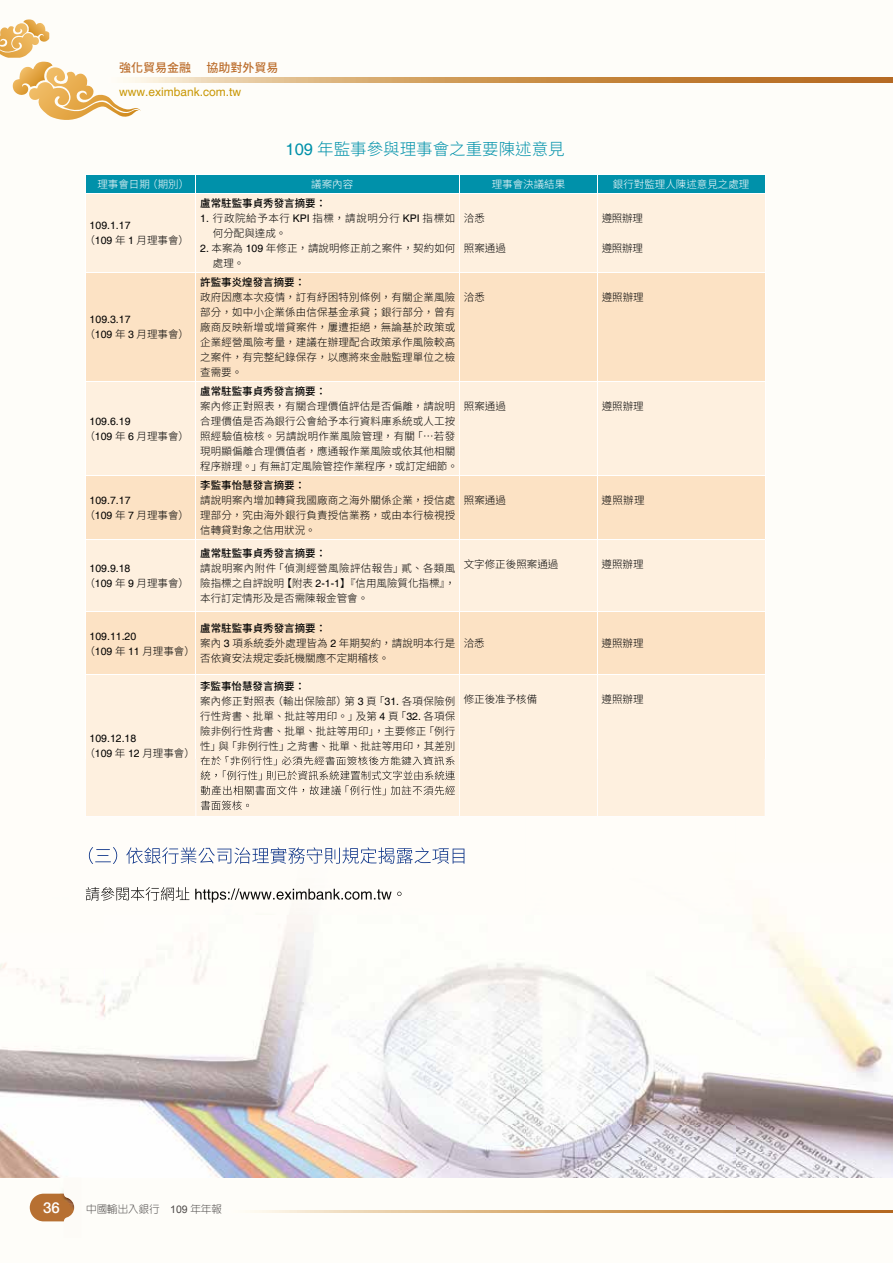
<style>
.page{position:relative;width:893px;height:1263px;background:#fefdf9}
.page>*{position:absolute;margin:0;border:0;box-sizing:border-box;transform-origin:0 0}
.t1{font:300 16.5px "Noto Sans CJ Ktc";color:#0091aa}
.t2{font:500 15px "Helvetica Neue";color:#fff}
.t3{font:12px "Helvetica";color:#c99807}
.t4{font:500 12px "Noto Sans CJ Ktc";color:#bc6e2d}
.t5{font:300 10.5px/15px "Noto Sans CJ Ktc";letter-spacing:.01em;color:#000}
.t6{font:10.5px "Helvetica";color:#000}
.t7{font:500 10.5px "Noto Sans CJ Ktc";color:#000}
.t8{font:300 10.5px "Noto Sans CJ Ktc";color:#fff}
.t9{font:300 10.5px/15px "Noto Sans CJ Ktc";letter-spacing:.055em;color:#000}
.t10{font:300 10.5px "AR New Hei B5";color:#4c4948}
.s1{font-family:"Helvetica";font-weight:400}
.s2{font-weight:500}
.s3{font-family:"Arial";font-weight:400}
</style>
<div class="page">
<img style="left:141px;top:78px;width:752px;height:5px">
<img style="left:255px;top:1210px;width:638px;height:3px">
<svg style="left:0;top:19px;width:141px;height:101px"></svg>
<div style="left:86px;top:194px;width:679px;height:565px;background:#fef0df"></div>
<svg style="left:86px;top:273px;width:679px;height:401px;fill:#fce2c4"></svg>
<hr style="left:196px;top:194px;width:1px;height:78px;background:#fff">
<hr style="left:459px;top:194px;width:1px;height:78px;background:#fff">
<hr style="left:597px;top:194px;width:1px;height:78px;background:#fff">
<hr style="left:85px;top:272px;width:111px;height:1px;background:#fff">
<hr style="left:196px;top:272px;width:264px;height:1px;background:#fff">
<hr style="left:196px;top:273px;width:1px;height:108px;background:#fff">
<hr style="left:460px;top:272px;width:137px;height:1px;background:#fff">
<hr style="left:459px;top:273px;width:1px;height:108px;background:#fff">
<hr style="left:597px;top:272px;width:168px;height:1px;background:#fff">
<hr style="left:597px;top:273px;width:1px;height:108px;background:#fff">
<hr style="left:85px;top:381px;width:111px;height:1px;background:#fff">
<hr style="left:196px;top:381px;width:264px;height:1px;background:#fff">
<hr style="left:196px;top:382px;width:1px;height:93px;background:#fff">
<hr style="left:460px;top:381px;width:137px;height:1px;background:#fff">
<hr style="left:459px;top:382px;width:1px;height:93px;background:#fff">
<hr style="left:597px;top:381px;width:168px;height:1px;background:#fff">
<hr style="left:597px;top:382px;width:1px;height:93px;background:#fff">
<hr style="left:85px;top:475px;width:111px;height:1px;background:#fff">
<hr style="left:196px;top:475px;width:264px;height:1px;background:#fff">
<hr style="left:196px;top:476px;width:1px;height:63px;background:#fff">
<hr style="left:460px;top:475px;width:137px;height:1px;background:#fff">
<hr style="left:459px;top:476px;width:1px;height:63px;background:#fff">
<hr style="left:597px;top:475px;width:168px;height:1px;background:#fff">
<hr style="left:597px;top:476px;width:1px;height:63px;background:#fff">
<hr style="left:85px;top:539px;width:111px;height:1px;background:#fff">
<hr style="left:196px;top:539px;width:264px;height:1px;background:#fff">
<hr style="left:196px;top:540px;width:1px;height:71px;background:#fff">
<hr style="left:460px;top:539px;width:137px;height:1px;background:#fff">
<hr style="left:459px;top:540px;width:1px;height:71px;background:#fff">
<hr style="left:597px;top:539px;width:168px;height:1px;background:#fff">
<hr style="left:597px;top:540px;width:1px;height:71px;background:#fff">
<hr style="left:85px;top:611px;width:111px;height:1px;background:#fff">
<hr style="left:196px;top:611px;width:264px;height:1px;background:#fff">
<hr style="left:196px;top:612px;width:1px;height:62px;background:#fff">
<hr style="left:460px;top:611px;width:137px;height:1px;background:#fff">
<hr style="left:459px;top:612px;width:1px;height:62px;background:#fff">
<hr style="left:597px;top:611px;width:168px;height:1px;background:#fff">
<hr style="left:597px;top:612px;width:1px;height:62px;background:#fff">
<hr style="left:85px;top:674px;width:111px;height:1px;background:#fff">
<hr style="left:196px;top:674px;width:264px;height:1px;background:#fff">
<hr style="left:196px;top:675px;width:1px;height:141px;background:#fff">
<hr style="left:460px;top:674px;width:137px;height:1px;background:#fff">
<hr style="left:459px;top:675px;width:1px;height:141px;background:#fff">
<hr style="left:597px;top:674px;width:168px;height:1px;background:#fff">
<hr style="left:597px;top:675px;width:1px;height:141px;background:#fff">
<hr style="left:85px;top:194px;width:1px;height:78px;background:#fff">
<hr style="left:765px;top:194px;width:1px;height:78px;background:#fff">
<hr style="left:85px;top:273px;width:1px;height:108px;background:#fff">
<hr style="left:765px;top:273px;width:1px;height:108px;background:#fff">
<hr style="left:85px;top:382px;width:1px;height:93px;background:#fff">
<hr style="left:765px;top:382px;width:1px;height:93px;background:#fff">
<hr style="left:85px;top:476px;width:1px;height:63px;background:#fff">
<hr style="left:765px;top:476px;width:1px;height:63px;background:#fff">
<hr style="left:85px;top:540px;width:1px;height:71px;background:#fff">
<hr style="left:765px;top:540px;width:1px;height:71px;background:#fff">
<hr style="left:85px;top:612px;width:1px;height:62px;background:#fff">
<hr style="left:765px;top:612px;width:1px;height:62px;background:#fff">
<hr style="left:85px;top:675px;width:1px;height:141px;background:#fff">
<hr style="left:765px;top:675px;width:1px;height:141px;background:#fff">
<div style="left:86px;top:175px;width:679px;height:18px;background:#0091aa"></div>
<hr style="left:85px;top:193px;width:111px;height:1px;background:#fff">
<hr style="left:196px;top:193px;width:264px;height:1px;background:#fff">
<hr style="left:460px;top:193px;width:137px;height:1px;background:#fff">
<hr style="left:597px;top:193px;width:168px;height:1px;background:#fff">
<img style="left:0;top:854px;width:105px;height:324px">
<img style="left:736px;top:924px;width:157px;height:254px">
<img style="left:105px;top:848px;width:631px;height:330px">
<svg style="left:30px;top:1176px;width:51px;height:46px"></svg>
<div style="left:86px;top:759px;width:679px;height:57px;background:#fef0df"></div>
<img style="left:196px;top:759px;width:1px;height:57px">
<img style="left:459px;top:759px;width:1px;height:57px">
<img style="left:597px;top:759px;width:1px;height:57px">
<img style="left:201px;top:759px;width:254px;height:6px">
<img style="left:201px;top:770px;width:254px;height:10px">
<img style="left:201px;top:785px;width:254px;height:10px">
<img style="left:201px;top:800px;width:48px;height:10px">
<img style="left:89px;top:847px;width:375px;height:17px">
<img style="left:86px;top:887px;width:316px;height:16px">
<p class="t4" style="left:119px;top:61px;width:161px">強化貿易金融　協助對外貿易</p>
<p class="t3" style="left:119px;top:85px;width:124px">www.eximbank.com.tw</p>
<h1 class="t1" style="left:286px;top:139px;width:281px"><span class="s1">109</span> 年監事參與理事會之重要陳述意見</h1>
<p class="t8" style="left:97px;top:178px;width:93px">理事會日期（期別）</p>
<p class="t8" style="left:311px;top:178px;width:43px">議案內容</p>
<p class="t8" style="left:492px;top:178px;width:75px">理事會決議結果</p>
<p class="t8" style="left:613px;top:178px;width:138px">銀行對監理人陳述意見之處理</p>
<p class="t6" style="left:90px;top:219px;width:42px">109.1.17</p>
<p class="t5" style="left:84px;top:233px;width:106px">（<span class="s1">109</span> 年 <span class="s1">1</span> 月理事會）</p>
<p class="t7" style="left:200px;top:197px;width:127px">盧常駐監事貞秀發言摘要：</p>
<p class="t9" style="left:213px;top:211px;width:244px;text-indent:-13px"><span class="s1">1.</span> 行政院給予本行 <span class="s1">KPI</span> 指標，請說明分行 <span class="s1">KPI</span> 指標如何分配與達成。</p>
<p class="t5" style="left:213px;top:241px;width:244px;text-indent:-13px"><span class="s1">2.</span> 本案為 <span class="s1">109</span> 年修正，請說明修正前之案件，契約如何處理。</p>
<p class="t5" style="left:602px;top:211px;width:43px">遵照辦理</p>
<p class="t5" style="left:602px;top:241px;width:43px">遵照辦理</p>
<p class="t5" style="left:464px;top:211px;width:22px">洽悉</p>
<p class="t5" style="left:464px;top:241px;width:43px">照案通過</p>
<p class="t6" style="left:90px;top:313px;width:42px">109.3.17</p>
<p class="t5" style="left:84px;top:327px;width:106px">（<span class="s1">109</span> 年 <span class="s1">3</span> 月理事會）</p>
<p class="t6" style="left:90px;top:415px;width:42px">109.6.19</p>
<p class="t5" style="left:84px;top:429px;width:106px">（<span class="s1">109</span> 年 <span class="s1">6</span> 月理事會）</p>
<p class="t6" style="left:90px;top:494px;width:42px">109.7.17</p>
<p class="t5" style="left:84px;top:508px;width:106px">（<span class="s1">109</span> 年 <span class="s1">7</span> 月理事會）</p>
<p class="t6" style="left:90px;top:562px;width:42px">109.9.18</p>
<p class="t5" style="left:84px;top:576px;width:106px">（<span class="s1">109</span> 年 <span class="s1">9</span> 月理事會）</p>
<p class="t6" style="left:90px;top:630px;width:48px">109.11.20</p>
<p class="t5" style="left:84px;top:644px;width:112px">（<span class="s1">109</span> 年 <span class="s1">11</span> 月理事會）</p>
<p class="t6" style="left:90px;top:732px;width:48px">109.12.18</p>
<p class="t5" style="left:84px;top:746px;width:112px">（<span class="s1">109</span> 年 <span class="s1">12</span> 月理事會）</p>
<p class="t7" style="left:200px;top:276px;width:106px">許監事炎煌發言摘要：</p>
<p class="t5" style="left:200px;top:290px;width:257px;text-align:justify">政府因應本次疫情，訂有紓困特別條例，有關企業風險部分，如中小企業係由信保基金承貸；銀行部分，曾有廠商反映新增或增貸案件，屢遭拒絕，無論基於政策或企業經營風險考量，建議在辦理配合政策承作風險較高之案件，有完整紀錄保存，以應將來金融監理單位之檢查需要。</p>
<p class="t5" style="left:464px;top:290px;width:22px">洽悉</p>
<p class="t5" style="left:602px;top:290px;width:43px">遵照辦理</p>
<p class="t7" style="left:200px;top:385px;width:127px">盧常駐監事貞秀發言摘要：</p>
<p class="t5" style="left:200px;top:399px;width:259px">案內修正對照表，有關合理價值評估是否偏離，請說明合理價值是否為銀行公會給予本行資料庫系統或人工按照經驗值檢核。另請說明作業風險管理，有關「…若發現明顯偏離合理價值者，應通報作業風險或依其他相關程序辦理。」有無訂定風險管控作業程序，或訂定細節。</p>
<p class="t5" style="left:464px;top:399px;width:43px">照案通過</p>
<p class="t5" style="left:602px;top:399px;width:43px">遵照辦理</p>
<p class="t7" style="left:200px;top:479px;width:106px">李監事怡慧發言摘要：</p>
<p class="t5" style="left:200px;top:493px;width:257px;text-align:justify">請說明案內增加轉貸我國廠商之海外關係企業，授信處理部分，究由海外銀行負責授信業務，或由本行檢視授信轉貸對象之信用狀況。</p>
<p class="t5" style="left:464px;top:493px;width:43px">照案通過</p>
<p class="t5" style="left:602px;top:493px;width:44px">遵照辦理</p>
<p class="t7" style="left:200px;top:547px;width:127px">盧常駐監事貞秀發言摘要：</p>
<p class="t5" style="left:200px;top:561px;width:257px;text-align:justify">請說明案內附件「偵測經營風險評估報告」貳、各類風險指標之自評說明【附表 <span class="s1">2-1-1</span>】『信用風險質化指標』，本行訂定情形及是否需陳報金管會。</p>
<p class="t5" style="left:464px;top:557px;width:96px">文字修正後照案通過</p>
<p class="t5" style="left:602px;top:557px;width:43px">遵照辦理</p>
<p class="t5" style="left:200px;top:621px;width:257px"><span class="s2">盧常駐監事貞秀發言摘要：<br></span>案內 <span class="s1">3</span> 項系統委外處理皆為 <span class="s1">2</span> 年期契約，請說明本行是否依資安法規定委託機關應不定期稽核。</p>
<p class="t5" style="left:200px;top:678px;width:257px"><span class="s2">李監事怡慧發言摘要：<br></span>案內修正對照表（輸出保險部）第 <span class="s1">3</span> 頁「<span class="s1">31.</span> 各項保險例行性背書、批單、批註等用印。」及第 <span class="s1">4</span> 頁「<span class="s1">32.</span> 各項保險非例行性背書、批單、批註等用印」，主要修正「例行性」與「非例行性」之背書、批單、批註等用印，其差別在於「非例行性」必須先經書面簽核後方能鍵入資訊系</p>
<p class="t5" style="left:464px;top:636px;width:22px">洽悉</p>
<p class="t5" style="left:602px;top:636px;width:43px">遵照辦理</p>
<p class="t5" style="left:464px;top:692px;width:75px">修正後准予核備</p>
<p class="t5" style="left:602px;top:692px;width:43px">遵照辦理</p>
<h2 class="t2" style="left:43px;top:1195px;width:18px">36</h2>
<p class="t10" style="left:86px;top:1204px;width:137px">中國輸出入銀行 <span class="s3">109</span> 年年報</p>
</div>
